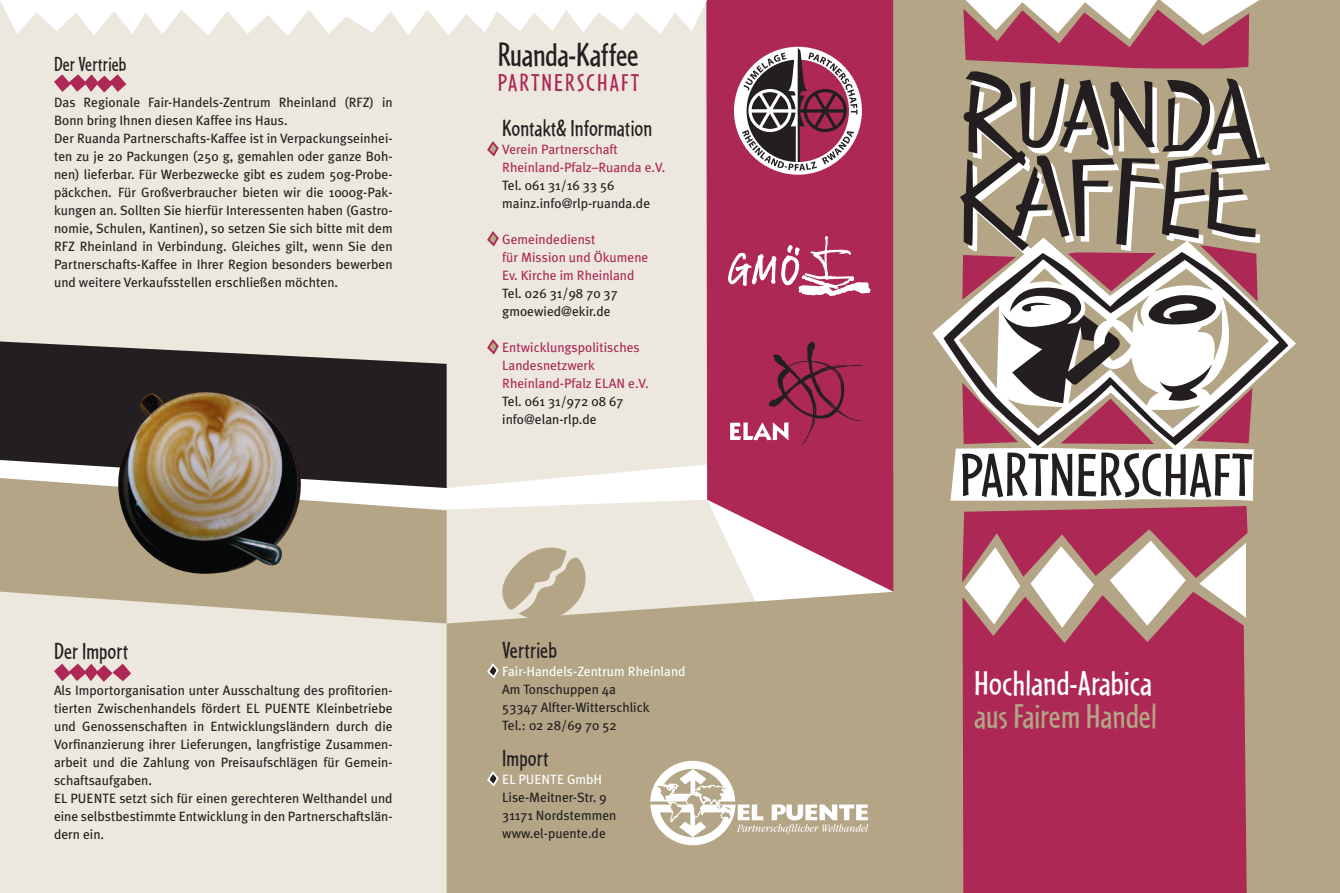
<style>
.page{position:relative;width:1340px;height:893px;background:#fff}
.page>*{position:absolute;margin:0;border:0;box-sizing:border-box;transform-origin:0 0}
.t1{font:36px "Cafeteria";color:#fff}
.t2{font:36px "Cafeteria";color:#b3a586}
.t3{font:34.35px "Cafeteria";letter-spacing:-.01em;color:#231f20}
.t4{font:25.35px "Cafeteria";letter-spacing:.08em;color:#ad2855}
.Überschrift_1{font:24px "Cafeteria";color:#231f20}
.t5{font:21px "Cafeteria";color:#231f20}
.t6{font:13.5px/18px "Meta Plus";color:#231f20;text-align:justify}
.t7{font:13.5px "Meta Plus";color:#ad2855}
.t8{font:13.5px "Meta Plus";color:#fff}
</style>
<div class="page">
<div style="left:0;top:500px;width:706px;height:393px;background:#ece8de"></div>
<div style="left:893px;top:0;width:446px;height:893px;background:#b3a586"></div>
<div style="left:446px;top:592px;width:447px;height:301px;background:#b3a586"></div>
<div style="left:962px;top:628px;width:284px;height:265px;background:#ad2855"></div>
<div style="left:0;top:36px;width:706px;height:452px;background:#ece8de"></div>
<svg style="left:0;top:488px;width:446px;height:135px;background:#c0b49a"></svg>
<svg style="left:0;top:341px;width:446px;height:147px;background:#474443"></svg>
<svg style="left:706px;top:0;width:187px;height:592px;background:#b64068"></svg>
<svg style="left:499px;top:544px;width:97px;height:87px;background:#c7bda5"></svg>
<svg style="left:0;top:0;width:707px;height:36px"></svg>
<svg style="left:54px;top:74px;width:72px;height:19px"></svg>
<svg style="left:54px;top:664px;width:77px;height:18px"></svg>
<svg style="left:486px;top:140px;width:14px;height:18px"></svg>
<svg style="left:486px;top:230px;width:14px;height:18px"></svg>
<svg style="left:486px;top:338px;width:14px;height:18px"></svg>
<svg style="left:486px;top:662px;width:14px;height:18px"></svg>
<svg style="left:486px;top:770px;width:14px;height:18px"></svg>
<img style="left:116px;top:392px;width:190px;height:183px">
<div style="left:734px;top:47px;width:128px;height:128px;background:#fff;border-radius:50%"></div>
<svg style="left:742px;top:48px;width:115px;height:123px"></svg>
<svg style="left:728px;top:236px;width:142px;height:60px"></svg>
<svg style="left:730px;top:341px;width:132px;height:104px;background:#a22f56"></svg>
<svg style="left:650px;top:761px;width:218px;height:84px"></svg>
<svg style="left:943px;top:317px;width:345px;height:53px"></svg>
<svg style="left:960px;top:71px;width:305px;height:174px"></svg>
<svg style="left:963px;top:0;width:296px;height:69px"></svg>
<svg style="left:950px;top:245px;width:318px;height:383px"></svg>
<p class="t5" style="left:54px;top:52px;width:74px">Der Vertrieb</p>
<p class="t6" style="left:54px;top:93px;width:340px">Das Regionale Fair-Handels-Zentrum Rheinland (RFZ) in<br>Bonn bring Ihnen diesen Kaffee ins Haus.</p>
<p class="t6" style="left:54px;top:129px;width:340px">Der Ruanda Partnerschafts-Kaffee ist in Verpackungseinhei&shy;ten zu je 20 Packungen (250 g, gemahlen oder ganze Boh&shy;nen) lieferbar. Für Werbezwecke gibt es zudem 50g-Probe&shy;päckchen. Für Großverbraucher bieten wir die 1000g-Pac&shy;kungen an. Sollten Sie hierfür Interessenten haben (Gastro&shy;nomie, Schulen, Kantinen), so setzen Sie sich bitte mit dem RFZ Rheinland in Verbindung. Gleiches gilt, wenn Sie den Partnerschafts-Kaffee in Ihrer Region besonders bewerben und weitere Verkaufsstellen erschließen möchten.</p>
<p class="Überschrift_1" style="left:54px;top:638px;width:76px">Der Import</p>
<p class="t6" style="left:54px;top:681px;width:340px">Als Importorganisation unter Ausschaltung des profitorien&shy;tierten Zwischenhandels fördert EL PUENTE Kleinbetriebe und Genossenschaften in Entwicklungsländern durch die Vorfinanzierung ihrer Lieferungen, langfristige Zusammen&shy;arbeit und die Zahlung von Preisaufschlägen für Gemein&shy;schaftsaufgaben.</p>
<p class="t6" style="left:54px;top:789px;width:340px">EL PUENTE setzt sich für einen gerechteren Welthandel und eine selbstbestimmte Entwicklung in den Partnerschaftslän&shy;dern ein.</p>
<p class="t3" style="left:497px;top:35px;width:143px">Ruanda-Kaffee</p>
<p class="t4" style="left:497px;top:69px;width:143px">PARTNERSCHAFT</p>
<p class="Überschrift_1" style="left:502px;top:115px;width:151px">Kontakt&amp; Information</p>
<p class="t7" style="left:502px;top:142px;width:117px">Verein Partnerschaft</p>
<p class="t7" style="left:502px;top:160px;width:164px">Rheinland-Pfalz–Ruanda e.V.</p>
<p class="t6" style="left:502px;top:176px;width:114px">Tel. 061 31/16 33 56</p>
<p class="t6" style="left:502px;top:194px;width:149px">mainz.info@rlp-ruanda.de</p>
<p class="t7" style="left:502px;top:232px;width:95px">Gemeindedienst</p>
<p class="t7" style="left:502px;top:250px;width:148px">für Mission und Ökumene</p>
<p class="t7" style="left:502px;top:268px;width:134px">Ev. Kirche im Rheinland</p>
<p class="t6" style="left:502px;top:284px;width:117px">Tel. 026 31/98 70 37</p>
<p class="t6" style="left:502px;top:302px;width:110px">gmoewied@ekir.de</p>
<p class="t7" style="left:502px;top:340px;width:139px">Entwicklungspolitisches</p>
<p class="t7" style="left:502px;top:358px;width:94px">Landesnetzwerk</p>
<p class="t7" style="left:502px;top:376px;width:148px">Rheinland-Pfalz ELAN e.V.</p>
<p class="t6" style="left:502px;top:392px;width:123px">Tel. 061 31/972 08 67</p>
<p class="t6" style="left:502px;top:410px;width:96px">info@elan-rlp.de</p>
<p class="Überschrift_1" style="left:502px;top:637px;width:56px">Vertrieb</p>
<p class="t8" style="left:502px;top:664px;width:185px">Fair-Handels-Zentrum Rheinland</p>
<p class="t6" style="left:502px;top:680px;width:115px">Am Tonschuppen 4a</p>
<p class="t6" style="left:502px;top:698px;width:149px">53347 Alfter-Witterschlick</p>
<p class="t6" style="left:502px;top:716px;width:116px">Tel.: 02 28/69 70 52</p>
<p class="Überschrift_1" style="left:502px;top:745px;width:48px">Import</p>
<p class="t8" style="left:502px;top:772px;width:101px">EL PUENTE GmbH</p>
<p class="t6" style="left:502px;top:788px;width:106px">Lise-Meitner-Str. 9</p>
<p class="t6" style="left:502px;top:806px;width:116px">31171 Nordstemmen</p>
<p class="t6" style="left:502px;top:824px;width:105px">www.el-puente.de</p>
<p class="t1" style="left:974px;top:663px;width:180px">Hochland-Arabica</p>
<p class="t2" style="left:974px;top:696px;width:184px">aus Fairem Handel</p>
</div>
